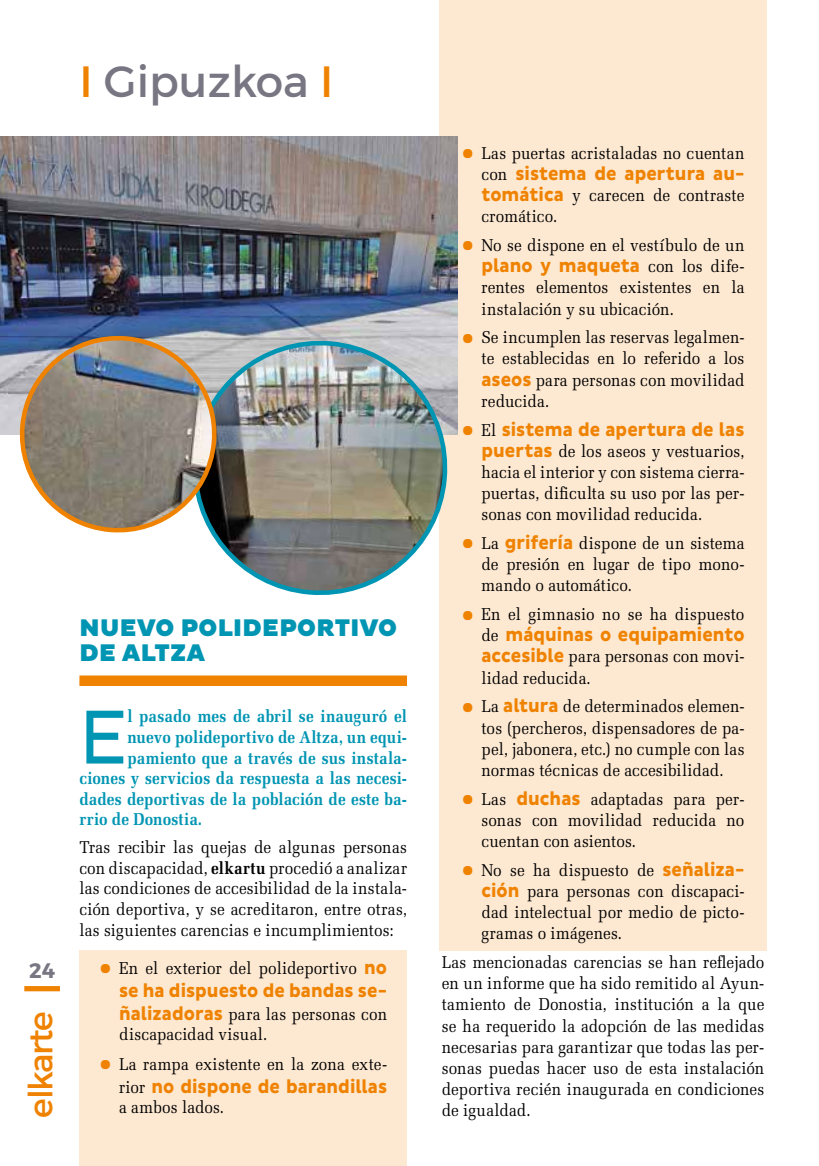
<style>
.page{position:relative;width:819px;height:1166px;background:#fff}
.page>*{position:absolute;margin:0;border:0;box-sizing:border-box;transform-origin:0 0}
.t1{font:77.7px "Pluto Sans";color:#0095b3;scale:.9 1}
.t2{font:43.75px "Montserrat";color:#787682}
.t3{font:33.25px "Montserrat";letter-spacing:-.04em;color:#ef8200}
.t4{font:900 24.5px "Pluto Sans";color:#0095b3}
.t5{font:700 21px "Montserrat";color:#787682}
.t6{font:700 19.25px "Pluto Sans";color:#ef8200;scale:.9 1}
.t7{font:17.15px/21.2px "Melior";letter-spacing:.01em;color:#000;text-align:justify;scale:.9 1}
.t8{font:700 17.15px "Melior";letter-spacing:.005em;color:#0095b3;scale:.9 1}
.s1{color:#ef8200}
.s2{font-weight:700}
.s3{font-family:"Pluto Sans";font-weight:900;font-size:28px;color:#ef8200}
.s4{font-family:"Pluto Sans";font-weight:700;font-size:19.25px;color:#ef8200}
.s5{font-family:"Melior";font-weight:400;font-size:17.15px;color:#000}
.s6{font-weight:900;font-size:28px}
</style>
<div class="page">
<div style="left:24px;top:986px;width:36px;height:5px;background:#ef8200"></div>
<div style="left:79px;top:950px;width:328px;height:216px;background:#fde8d1"></div>
<div style="left:439px;top:0;width:327px;height:950px;background:#fde8d1"></div>
<div style="left:79px;top:675px;width:328px;height:11px;background:#ef8200"></div>
<img style="left:0;top:136px;width:458px;height:298px">
<img style="left:212px;top:333px;width:243px;height:262px">
<img style="left:13px;top:329px;width:210px;height:206px">
<h2 class="t2" style="left:79px;top:54px;width:255px"><span class="s1">I</span> Gipuzkoa <span class="s1">I</span></h2>
<p class="t5" style="left:29px;top:958px;width:27px">24</p>
<h3 class="t3" style="left:20px;top:1117px;width:107px;rotate:-90deg">elkarte</h3>
<h3 class="t4" style="left:80px;top:613px;width:40px">NUEVO</h3>
<h3 class="t4" style="left:181px;top:613px;width:18px">POLIDEPORTIVO</h3>
<h3 class="t4" style="left:80px;top:638px;width:78px">DE ALTZA</h3>
<h1 class="t1" style="left:79px;top:693px;width:55px">E</h1>
<p class="t8" style="left:127px;top:706px;width:312px">l pasado mes de abril se inauguró el</p>
<p class="t8" style="left:127px;top:726px;width:312px">nuevo polideportivo de Altza, un equi-</p>
<p class="t8" style="left:127px;top:747px;width:312px">pamiento que a través de sus instala-</p>
<p class="t8" style="left:79px;top:767px;width:365px">ciones y servicios da respuesta a las necesi-</p>
<p class="t8" style="left:79px;top:788px;width:365px">dades deportivas de la población de este ba-</p>
<p class="t8" style="left:79px;top:808px;width:138px">rrio de Donostia.</p>
<p class="t7" style="left:79px;top:837px;width:365px;line-height:20.7px">Tras recibir las quejas de algunas personas con discapacidad, <span class="s2">elkartu</span> procedió a analizar las condiciones de accesibilidad de la instala&shy;ción deportiva, y se acreditaron, entre otras, las siguientes carencias e incumplimientos:</p>
<p class="t7" style="left:99px;top:957px;width:321px"><span class="s3">•</span> En el exterior del polideportivo <span class="s4">no</span></p>
<p class="t6" style="left:119px;top:979px;width:299px">se ha dispuesto de bandas se-</p>
<p class="t7" style="left:119px;top:1003px;width:299px;line-height:20.7px"><span class="s4">ñalizadoras</span> para las personas con discapacidad visual.</p>
<p class="t7" style="left:99px;top:1053px;width:321px"><span class="s3">•</span> La rampa existente en la zona exte-</p>
<p class="t6" style="left:119px;top:1075px;width:299px"><span class="s5">rior</span> no dispone de barandillas</p>
<p class="t7" style="left:119px;top:1097px;width:118px">a ambos lados.</p>
<p class="t7" style="left:461px;top:142px;width:316px"><span class="s3">•</span> Las puertas acristaladas no cuentan</p>
<p class="t6" style="left:481px;top:162px;width:294px"><span class="s5">con</span> sistema de apertura au-</p>
<p class="t7" style="left:481px;top:184px;width:294px"><span class="s4">tomática</span> y carecen de contraste cromático.</p>
<p class="t7" style="left:461px;top:234px;width:316px"><span class="s3">•</span> No se dispone en el vestíbulo de un</p>
<p class="t6" style="left:481px;top:255px;width:294px">plano y maqueta <span class="s5">con los dife-</span></p>
<p class="t7" style="left:481px;top:277px;width:294px">rentes elementos existentes en la instalación y su ubicación.</p>
<p class="t7" style="left:481px;top:327px;width:294px;text-indent:-20px"><span class="s3">•</span> Se incumplen las reservas legalmen&shy;te establecidas en lo referido a los <span class="s4">aseos</span> para personas con movilidad reducida.</p>
<p class="t6" style="left:461px;top:418px;width:316px"><span class="s6">•</span> <span class="s5">El</span> sistema de apertura de las</p>
<p class="t7" style="left:481px;top:440px;width:294px"><span class="s4">puertas</span> de los aseos y vestuarios, hacia el interior y con sistema cierra&shy;puertas, dificulta su uso por las per&shy;sonas con movilidad reducida.</p>
<p class="t7" style="left:481px;top:532px;width:294px;text-indent:-20px"><span class="s3">•</span> La <span class="s4">grifería</span> dispone de un sistema de presión en lugar de tipo mono&shy;mando o automático.</p>
<p class="t7" style="left:461px;top:603px;width:316px"><span class="s3">•</span> En el gimnasio no se ha dispuesto</p>
<p class="t6" style="left:481px;top:624px;width:294px"><span class="s5">de</span> máquinas o equipamiento</p>
<p class="t7" style="left:481px;top:646px;width:294px"><span class="s4">accesible</span> para personas con movi&shy;lidad reducida.</p>
<p class="t7" style="left:481px;top:696px;width:294px;text-indent:-20px"><span class="s3">•</span> La <span class="s4">altura</span> de determinados elemen&shy;tos (percheros, dispensadores de pa&shy;pel, jabonera, etc.) no cumple con las normas técnicas de accesibilidad.</p>
<p class="t7" style="left:481px;top:788px;width:294px;text-indent:-20px"><span class="s3">•</span> Las <span class="s4">duchas</span> adaptadas para per&shy;sonas con movilidad reducida no cuentan con asientos.</p>
<p class="t7" style="left:481px;top:859px;width:294px;text-indent:-20px"><span class="s3">•</span> No se ha dispuesto de <span class="s4">señaliza&shy;ción</span> para personas con discapaci&shy;dad intelectual por medio de picto&shy;gramas o imágenes.</p>
<p class="t7" style="left:441px;top:951px;width:360px">Las mencionadas carencias se han reflejado en un informe que ha sido remitido al Ayun&shy;tamiento de Donostia, institución a la que se ha requerido la adopción de las medidas necesarias para garantizar que todas las per&shy;sonas puedas hacer uso de esta instalación deportiva recién inaugurada en condiciones de igualdad.</p>
</div>
